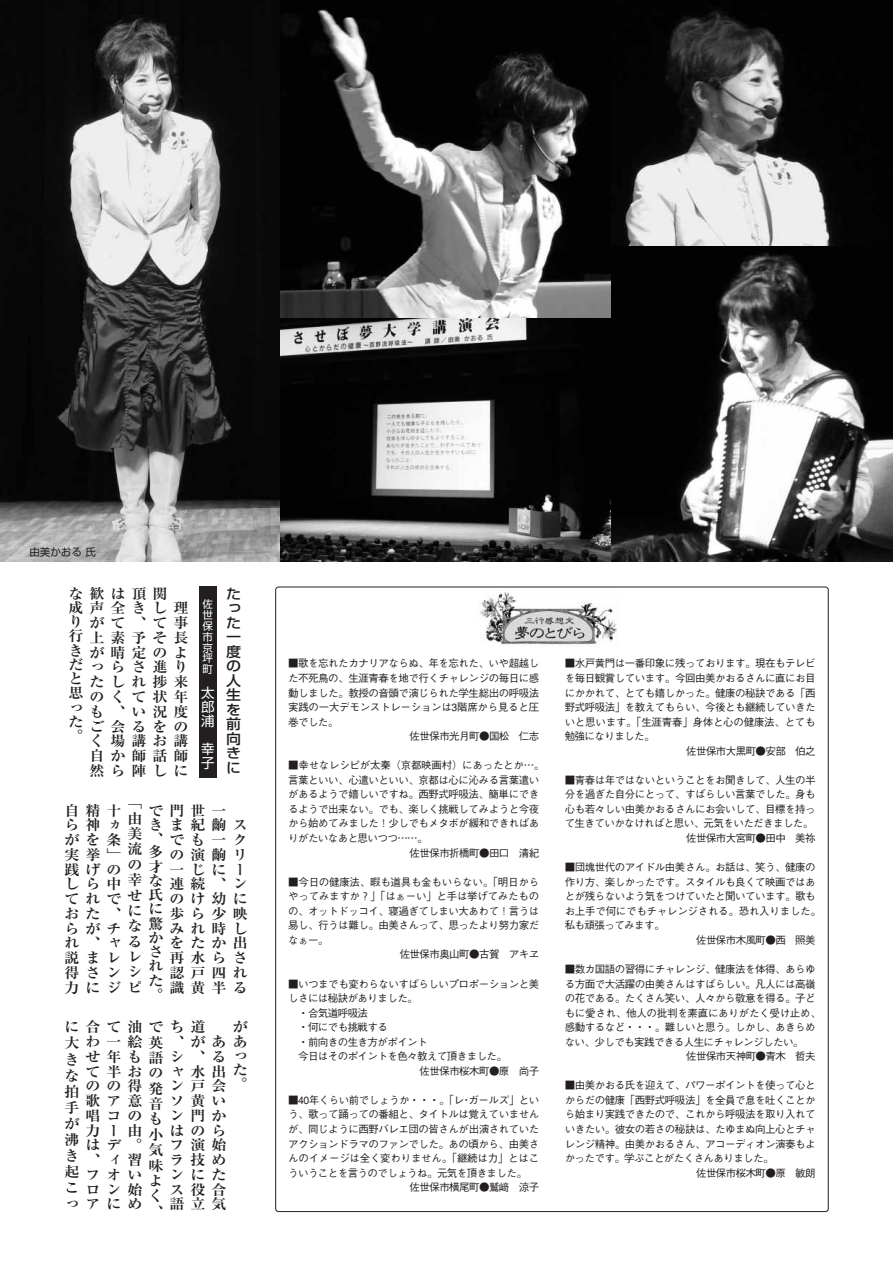
<style>
.page{position:relative;width:893px;height:1275px;background:#fff}
.page>*{position:absolute;margin:0;border:0;box-sizing:border-box;transform-origin:0 0}
.t1{font:700 14.25px/14.7px "Ryumin";letter-spacing:.4em;color:#231f20;text-align:right;scale:1.05 1}
.t2{font:500 13.95px/14.5px "Shin Go";color:#231f20;text-align:justify;scale:1.08 1}
.t3{font:13.5px/14px "Shin Go";color:#fff;text-align:justify}
.t4{font:500 10.5px/14.5px "Gothic BBB";letter-spacing:-.045em;color:#231f20;text-align:right}
.t5{font:500 10.5px "Gothic BBB";letter-spacing:-.025em;color:#231f20}
.t6{font:10.5px/10.9px "Shin Go";color:#fff;text-align:justify}
.t7{font:10.5px "Shin Go";color:#231f20}
.s1{font-family:"BLS Gaiji ST Gth";font-weight:400}
</style>
<div class="page">
<div style="left:199px;top:587px;width:18px;height:191px;background:#231f20"></div>
<img style="left:280px;top:318px;width:331px;height:243px">
<img style="left:280px;top:0;width:331px;height:318px">
<img style="left:0;top:0;width:280px;height:561px">
<img style="left:611px;top:0;width:281px;height:561px">
<img style="left:480px;top:592px;width:137px;height:53px">
<p class="t7" style="left:29px;top:548px;width:68px">由美かおる氏</p>
<h1 class="t1" style="left:69px;top:588px;width:96px">な歓は頂関</h1>
<h1 class="t1" style="left:69px;top:631px;width:16px;line-height:14.2px;text-align:justify">行きだと思った。</h1>
<h1 class="t1" style="left:69px;top:603px;width:116px">成声全きし理りがて、て事上素予そ長<br>が晴定のよ<br>っらさ進り<br>たしれ捗来<br>のくて状年<br>も、い況度<br>ご会るをの<br>く場講お講<br>自か師話師<br>然ら陣しに</h1>
<p class="t6" style="left:202px;top:600px;width:12px">佐世保市京坪町</p>
<p class="t3" style="left:201px;top:687px;width:15px">太郎浦</p>
<p class="t3" style="left:201px;top:743px;width:15px">幸子</p>
<h2 class="t2" style="left:226px;top:588px;width:15px">たった一度の人生を前向きに</h2>
<h1 class="t1" style="left:65px;top:805px;width:56px;text-align:justify">自精十ら神ヵがを条実挙」践げのしら中てれでおた、らがチれ、ャ</h1>
<h1 class="t1" style="left:149px;top:805px;width:76px">で門世一</h1>
<h1 class="t1" style="left:128px;top:847px;width:36px;line-height:14.2px">多<br>才<br>幸なせ氏に<br>驚<br>か<br>さ<br>れ<br>た<br>。</h1>
<h1 class="t1" style="left:128px;top:797px;width:16px;line-height:15.3px;text-align:justify">「由美流の</h1>
<h1 class="t1" style="left:65px;top:905px;width:76px;line-height:15.8px">に<br>な<br>る<br>説まレレ</h1>
<h1 class="t1" style="left:65px;top:967px;width:76px;text-align:left">得さンシ力にジピ</h1>
<h1 class="t1" style="left:149px;top:820px;width:96px">きま紀齣ス、でも一クの演齣リ<br>一じにー<br>連続、ン<br>のけ幼に<br>歩ら少映<br>みれ時し<br>をたか出<br>再水らさ<br>認戸四れ<br>識黄半る</h1>
<h1 class="t1" style="left:65px;top:1022px;width:136px">に合て油でち道</h1>
<h1 class="t1" style="left:149px;top:1067px;width:16px;line-height:15.3px;text-align:justify">の発音も小気味よく、</h1>
<h1 class="t1" style="left:65px;top:1022px;width:176px">が<br>大わ一絵英、がああせ年も語シ、るっ</h1>
<h1 class="t1" style="left:233px;top:1065px;width:16px;line-height:14.2px;text-align:left">た。</h1>
<h1 class="t1" style="left:65px;top:1053px;width:16px;line-height:16px;text-align:justify">きな拍手が沸き起</h1>
<h1 class="t1" style="left:170px;top:1066px;width:56px;text-align:justify">ャ水出ン戸会ソ黄いン門かはのらフ演始ラ技めンにたス役合語立気</h1>
<h1 class="t1" style="left:65px;top:1066px;width:76px">て半お<br>のの得<br>歌ア意<br>唱コの<br>力ー由<br>はデ。<br>、ィ習<br>フオい<br>こロン始っアにめ</h1>
<p class="t4" style="left:288px;top:658px;width:252px">■歌を忘れたカナリアならぬ、年を忘れた、いや超越し</p>
<p class="t4" style="left:288px;top:672px;width:252px">た不死鳥の、生涯青春を地で行くチャレンジの毎日に感</p>
<p class="t4" style="left:288px;top:687px;width:252px">動しました。教授の音頭で演じられた学生総出の呼吸法</p>
<p class="t5" style="left:288px;top:703px;width:252px">実践の一大デモンストレーションは3階席から見ると圧</p>
<p class="t4" style="left:288px;top:716px;width:52px">巻でした。</p>
<p class="t4" style="left:409px;top:730px;width:131px">佐世保市光月町●国松　仁志</p>
<p class="t5" style="left:288px;top:761px;width:258px">■幸せなレシピが太秦（京都映画村）にあったとか…。</p>
<p class="t4" style="left:288px;top:774px;width:252px">言葉といい、心遣いといい、京都は心に沁みる言葉遣い</p>
<p class="t4" style="left:288px;top:789px;width:252px">があるようで嬉しいですね。西野式呼吸法、簡単にでき</p>
<p class="t4" style="left:288px;top:803px;width:252px">るようで出来ない。でも、楽しく挑戦してみようと今夜</p>
<p class="t4" style="left:288px;top:818px;width:252px">から始めてみました！少しでもメタボが緩和できればあ</p>
<p class="t4" style="left:288px;top:832px;width:141px">りがたいなあと思いつつ……。</p>
<p class="t4" style="left:409px;top:847px;width:131px">佐世保市折橋町●田口　清紀</p>
<p class="t5" style="left:288px;top:878px;width:252px">■今日の健康法、暇も道具も金もいらない。「明日から</p>
<p class="t5" style="left:288px;top:892px;width:252px">やってみますか？」「はぁーい」と手は挙げてみたもの</p>
<p class="t4" style="left:288px;top:905px;width:252px">の、オットドッコイ、寝過ぎてしまい大あわて！言うは</p>
<p class="t4" style="left:288px;top:920px;width:252px">易し、行うは難し。由美さんって、思ったより努力家だ</p>
<p class="t4" style="left:288px;top:934px;width:42px">なぁ－。</p>
<p class="t4" style="left:399px;top:949px;width:151px">佐世保市奥山町●古賀　アキヱ　</p>
<p class="t4" style="left:288px;top:978px;width:252px">■いつまでも変わらないすばらしいプロポーションと美</p>
<p class="t4" style="left:288px;top:992px;width:131px">しさには秘訣がありました。</p>
<p class="t4" style="left:298px;top:1007px;width:81px">・合気道呼吸法　</p>
<p class="t4" style="left:298px;top:1021px;width:101px">・何にでも挑戦する　</p>
<p class="t4" style="left:298px;top:1036px;width:141px">・前向きの生き方がポイント　</p>
<p class="t4" style="left:298px;top:1050px;width:210px">今日はそのポイントを色々教えて頂きました。</p>
<p class="t4" style="left:419px;top:1065px;width:121px">佐世保市桜木町●原　尚子</p>
<p class="t4" style="left:288px;top:1094px;width:252px">■40年くらい前でしょうか・・・。「レ･ガールズ」とい</p>
<p class="t4" style="left:288px;top:1109px;width:252px">う、歌って踊っての番組と、タイトルは覚えていません</p>
<p class="t4" style="left:288px;top:1123px;width:252px">が、同じように西野バレエ団の皆さんが出演されていた</p>
<p class="t4" style="left:288px;top:1138px;width:252px">アクションドラマのファンでした。あの頃から、由美さ</p>
<p class="t5" style="left:288px;top:1154px;width:252px">んのイメージは全く変わりません。「継続は力」とはこ</p>
<p class="t4" style="left:288px;top:1167px;width:240px">ういうことを言うのでしょうね。元気を頂きました。</p>
<p class="t4" style="left:409px;top:1181px;width:131px">佐世保市横尾町●鷲<span class="s1">闢</span> 涼子</p>
<p class="t4" style="left:564px;top:658px;width:252px">■水戸黄門は一番印象に残っております。現在もテレビ</p>
<p class="t4" style="left:564px;top:672px;width:252px">を毎日観賞しています。今回由美かおるさんに直にお目</p>
<p class="t4" style="left:564px;top:687px;width:252px">にかかれて、とても嬉しかった。健康の秘訣である「西</p>
<p class="t4" style="left:564px;top:701px;width:252px">野式呼吸法」を教えてもらい、今後とも継続していきた</p>
<p class="t5" style="left:564px;top:718px;width:252px">いと思います。「生涯青春」身体と心の健康法、とても</p>
<p class="t4" style="left:564px;top:730px;width:91px">勉強になりました。</p>
<p class="t4" style="left:686px;top:745px;width:131px">佐世保市大黒町●安部　伯之</p>
<p class="t4" style="left:564px;top:774px;width:252px">■青春は年ではないということをお聞きして、人生の半分を過ぎた自分にとって、すばらしい言葉でした。身も心も若々しい由美かおるさんにお会いして、目標を持って生きていかなければと思い、元気をいただきました。佐世保市大宮町●田中　美祢</p>
<p class="t4" style="left:564px;top:861px;width:252px">■団塊世代のアイドル由美さん。お話は、笑う、健康の</p>
<p class="t4" style="left:564px;top:876px;width:252px">作り方、楽しかったです。スタイルも良くて映画ではあ</p>
<p class="t4" style="left:564px;top:890px;width:252px">とが残らないよう気をつけていたと聞いています。歌も</p>
<p class="t5" style="left:564px;top:907px;width:258px">お上手で何にでもチャレンジされる。恐れ入りました。</p>
<p class="t4" style="left:564px;top:920px;width:101px">私も頑張ってみます。</p>
<p class="t4" style="left:696px;top:934px;width:131px">佐世保市木風町●西　照美　</p>
<p class="t4" style="left:564px;top:963px;width:252px">■数カ国語の習得にチャレンジ、健康法を体得、あらゆ</p>
<p class="t4" style="left:564px;top:978px;width:252px">る方面で大活躍の由美さんはすばらしい。凡人には高嶺</p>
<p class="t4" style="left:564px;top:992px;width:252px">の花である。たくさん笑い、人々から敬意を得る。子ど</p>
<p class="t5" style="left:564px;top:1009px;width:258px">もに愛され、他人の批判を素直にありがたく受け止め、</p>
<p class="t4" style="left:564px;top:1021px;width:252px">感動するなど・・・。難しいと思う。しかし、あきらめ</p>
<p class="t4" style="left:564px;top:1036px;width:240px">ない、少しでも実践できる人生にチャレンジしたい。</p>
<p class="t4" style="left:686px;top:1050px;width:131px">佐世保市天神町●青木　哲夫</p>
<p class="t4" style="left:564px;top:1080px;width:252px">■由美かおる氏を迎えて、パワーポイントを使って心と</p>
<p class="t4" style="left:564px;top:1094px;width:252px">からだの健康「西野式呼吸法」を全員で息を吐くことか</p>
<p class="t4" style="left:564px;top:1109px;width:252px">ら始まり実践できたので、これから呼吸法を取り入れて</p>
<p class="t4" style="left:564px;top:1123px;width:252px">いきたい。彼女の若さの秘訣は、たゆまぬ向上心とチャ</p>
<p class="t4" style="left:564px;top:1138px;width:252px">レンジ精神。由美かおるさん、アコーディオン演奏もよ</p>
<p class="t4" style="left:564px;top:1152px;width:210px">かったです。学ぶことがたくさんありました。</p>
<p class="t4" style="left:696px;top:1167px;width:121px">佐世保市桜木町●原　敏朗</p>
</div>
